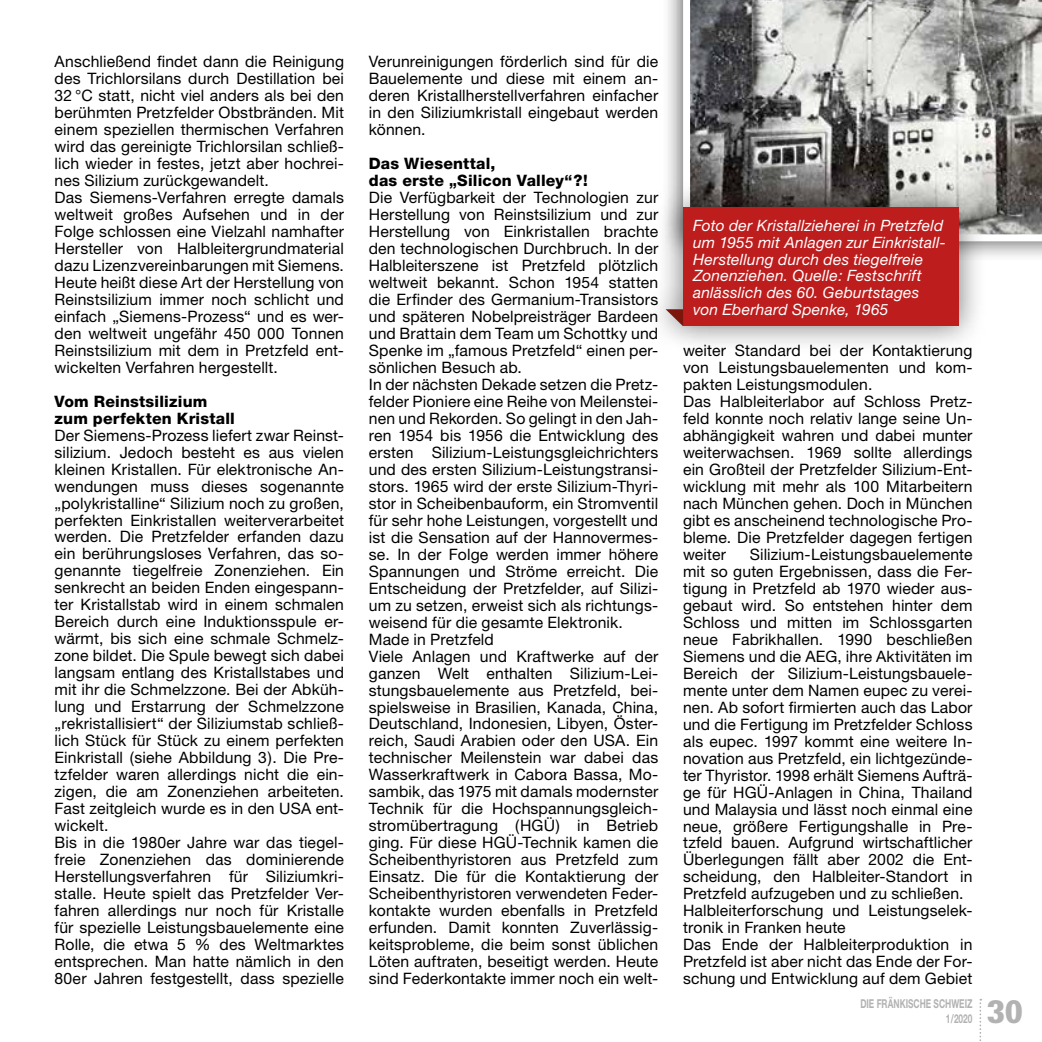
<style>
.page{position:relative;width:1042px;height:1042px;background:#fff}
.page>*{position:absolute;margin:0;border:0;box-sizing:border-box;transform-origin:0 0}
.t1{font:900 31.5px "Glypha";color:#b3b2b2}
.t2{font:15.75px/17px "Helvetica Neue";letter-spacing:.01em;color:#000}
.t3{font:800 15.75px/17px "Helvetica Neue";letter-spacing:.015em;color:#000}
.t4{font:italic 15.58px/16.8px "Helvetica Neue";letter-spacing:.015em;color:#fff}
.t5{font:700 12.25px/14.7px "Helvetica Neue CE";color:#b3b2b2;text-align:right;scale:.68 1}
</style>
<div class="page">
<svg style="left:979px;top:999px;width:2px;height:42px"></svg>
<div style="left:661px;top:0;width:381px;height:263px;background:#000;opacity:.75"></div>
<svg style="left:679px;top:0;width:363px;height:245px;background:#999997"></svg>
<div style="left:643px;top:179px;width:343px;height:175px;background:#000;opacity:.55"></div>
<div style="left:683px;top:207px;width:275px;height:119px;background:#bd1d1d"></div>
<svg style="left:665px;top:309px;width:18px;height:17px"></svg>
<p class="t2" style="left:55px;top:53px;width:291px">Anschließend findet dann die Reinigung des Trichlorsilans durch Destillation bei 32 °C statt, nicht viel anders als bei den berühmten Pretzfelder Obstbränden. Mit einem speziellen thermischen Verfahren wird das gereinigte Trichlorsilan schließ&shy;lich wieder in festes, jetzt aber hochrei&shy;nes Silizium zurückgewandelt.<br>Das Siemens-Verfahren erregte damals weltweit großes Aufsehen und in der Folge schlossen eine Vielzahl namhafter Hersteller von Halbleitergrundmaterial dazu Lizenzvereinbarungen mit Siemens.<br>Heute heißt diese Art der Herstellung von Reinstsilizium immer noch schlicht und einfach „Siemens-Prozess“ und es wer&shy;den weltweit ungefähr 450 000 Tonnen Reinstsilizium mit dem in Pretzfeld ent&shy;wickelten Verfahren hergestellt.</p>
<p class="t3" style="left:55px;top:392px;width:182px">Vom Reinstsilizium zum perfekten Kristall</p>
<p class="t2" style="left:55px;top:426px;width:291px">Der Siemens-Prozess liefert zwar Reinst&shy;silizium. Jedoch besteht es aus vielen kleinen Kristallen. Für elektronische An&shy;wendungen muss dieses sogenannte „polykristalline“ Silizium noch zu großen, perfekten Einkristallen weiterverarbeitet werden. Die Pretzfelder erfanden dazu ein berührungsloses Verfahren, das so&shy;genannte tiegelfreie Zonenziehen. Ein senkrecht an beiden Enden eingespann&shy;ter Kristallstab wird in einem schmalen Bereich durch eine Induktionsspule er&shy;wärmt, bis sich eine schmale Schmelz&shy;zone bildet. Die Spule bewegt sich dabei langsam entlang des Kristallstabes und mit ihr die Schmelzzone. Bei der Abküh&shy;lung und Erstarrung der Schmelzzone „rekristallisiert“ der Siliziumstab schließ&shy;lich Stück für Stück zu einem perfekten Einkristall (siehe Abbildung 3). Die Pre&shy;tzfelder waren allerdings nicht die ein&shy;zigen, die am Zonenziehen arbeiteten.<br>Fast zeitgleich wurde es in den USA ent&shy;wickelt.<br>Bis in die 1980er Jahre war das tiegel&shy;freie Zonenziehen das dominierende Herstellungsverfahren für Siliziumkri&shy;stalle. Heute spielt das Pretzfelder Ver&shy;fahren allerdings nur noch für Kristalle für spezielle Leistungsbauelemente eine Rolle, die etwa 5 % des Weltmarktes entsprechen. Man hatte nämlich in den 80er Jahren festgestellt, dass spezielle</p>
<p class="t2" style="left:369px;top:53px;width:291px;text-align:justify">Verunreinigungen förderlich sind für die Bauelemente und diese mit einem an&shy;deren Kristallherstellverfahren einfacher in den Siliziumkristall eingebaut werden können.</p>
<p class="t3" style="left:369px;top:155px;width:221px">Das Wiesenttal,<br>das erste „Silicon Valley“?!</p>
<p class="t2" style="left:369px;top:189px;width:291px">Die Verfügbarkeit der Technologien zur Herstellung von Reinstsilizium und zur Herstellung von Einkristallen brachte den technologischen Durchbruch. In der Halbleiterszene ist Pretzfeld plötzlich weltweit bekannt. Schon 1954 statten die Erfinder des Germanium-Transistors und späteren Nobelpreisträger Bardeen und Brattain dem Team um Schottky und Spenke im „famous Pretzfeld“ einen per&shy;sönlichen Besuch ab.<br>In der nächsten Dekade setzen die Pretz&shy;felder Pioniere eine Reihe von Meilenstei&shy;nen und Rekorden. So gelingt in den Jah&shy;ren 1954 bis 1956 die Entwicklung des ersten Silizium-Leistungsgleichrichters und des ersten Silizium-Leistungstransi&shy;stors. 1965 wird der erste Silizium-Thyri&shy;stor in Scheibenbauform, ein Stromventil für sehr hohe Leistungen, vorgestellt und ist die Sensation auf der Hannovermes&shy;se. In der Folge werden immer höhere Spannungen und Ströme erreicht. Die Entscheidung der Pretzfelder, auf Silizi&shy;um zu setzen, erweist sich als richtungs&shy;weisend für die gesamte Elektronik.<br>Made in Pretzfeld<br>Viele Anlagen und Kraftwerke auf der ganzen Welt enthalten Silizium-Lei&shy;stungsbauelemente aus Pretzfeld, bei&shy;spielsweise in Brasilien, Kanada, China, Deutschland, Indonesien, Libyen, Öster&shy;reich, Saudi Arabien oder den USA. Ein technischer Meilenstein war dabei das Wasserkraftwerk in Cabora Bassa, Mo&shy;sambik, das 1975 mit damals modernster Technik für die Hochspannungsgleich&shy;stromübertragung (HGÜ) in Betrieb ging. Für diese HGÜ-Technik kamen die Scheibenthyristoren aus Pretzfeld zum Einsatz. Die für die Kontaktierung der Scheibenthyristoren verwendeten Feder&shy;kontakte wurden ebenfalls in Pretzfeld erfunden. Damit konnten Zuverlässig&shy;keitsprobleme, die beim sonst üblichen Löten auftraten, beseitigt werden. Heute sind Federkontakte immer noch ein welt-</p>
<p class="t4" style="left:693px;top:217px;width:254px">Foto der Kristallzieherei in Pretzfeld um 1955 mit Anlagen zur Einkristall-Herstellung durch des tiegelfreie Zonenziehen. Quelle: Festschrift anlässlich des 60. Geburtstages von Eberhard Spenke, 1965</p>
<p class="t2" style="left:683px;top:342px;width:291px">weiter Standard bei der Kontaktierung von Leistungsbauelementen und kom&shy;pakten Leistungsmodulen.<br>Das Halbleiterlabor auf Schloss Pretz&shy;feld konnte noch relativ lange seine Un&shy;abhängigkeit wahren und dabei munter weiterwachsen. 1969 sollte allerdings ein Großteil der Pretzfelder Silizium-Ent&shy;wicklung mit mehr als 100 Mitarbeitern nach München gehen. Doch in München gibt es anscheinend technologische Pro&shy;bleme. Die Pretzfelder dagegen fertigen weiter</p>
<p class="t2" style="left:683px;top:545px;width:291px;text-indent:67px">Silizium-Leistungsbauelemente mit so guten Ergebnissen, dass die Fer&shy;tigung in Pretzfeld ab 1970 wieder aus&shy;gebaut wird. So entstehen hinter dem Schloss und mitten im Schlossgarten neue Fabrikhallen. 1990 beschließen Siemens und die AEG, ihre Aktivitäten im Bereich der Silizium-Leistungsbauele&shy;mente unter dem Namen eupec zu verei&shy;nen. Ab sofort firmierten auch das Labor und die Fertigung im Pretzfelder Schloss als eupec. 1997 kommt eine weitere In&shy;novation aus Pretzfeld, ein lichtgezünde&shy;ter Thyristor. 1998 erhält Siemens Aufträ&shy;ge für HGÜ-Anlagen in China, Thailand und Malaysia und lässt noch einmal eine neue, größere Fertigungshalle in Pre&shy;tzfeld bauen. Aufgrund wirtschaftlicher Überlegungen fällt aber 2002 die Ent&shy;scheidung, den Halbleiter-Standort in Pretzfeld aufzugeben und zu schließen.<br>Halbleiterforschung und Leistungselek&shy;tronik in Franken heute<br>Das Ende der Halbleiterproduktion in Pretzfeld ist aber nicht das Ende der For&shy;schung und Entwicklung auf dem Gebiet</p>
<p class="t5" style="left:860px;top:996px;width:166px">DIE FRÄNKISCHE SCHWEIZ<br>1/2020</p>
<h1 class="t1" style="left:987px;top:992px;width:37px">30</h1>
</div>
